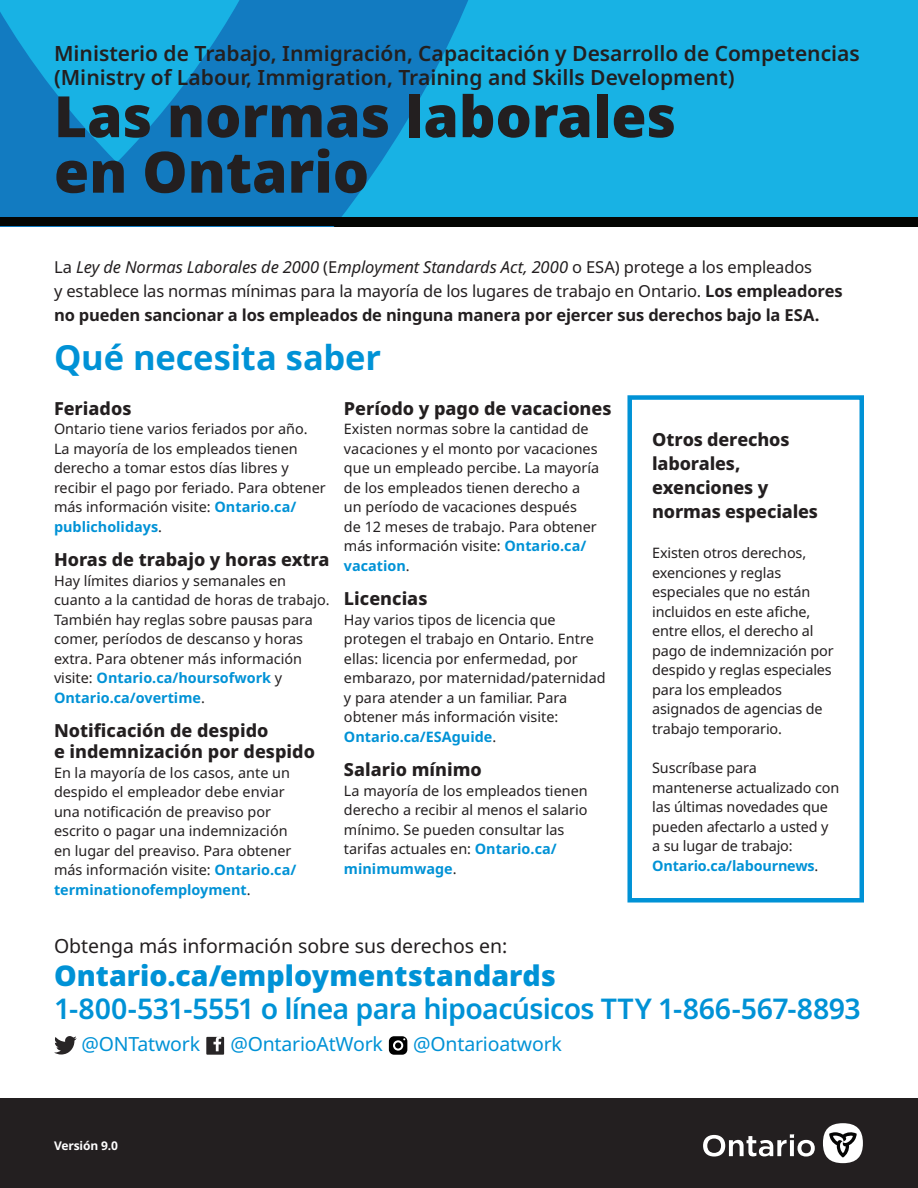
<style>
.page{position:relative;width:918px;height:1188px;background:#fff}
.page>*{position:absolute;margin:0;border:0;box-sizing:border-box;transform-origin:0 0}
.t1{font:900 57px/55.5px "Noto Sans";color:#231f20}
.t2{font:700 34.5px "Noto Sans";letter-spacing:-.005em;color:#0092d6}
.t3{font:600 28.5px "Noto Sans";letter-spacing:-.025em;color:#0092d6}
.t4{font:900 28.5px "Noto Sans";color:#0092d6}
.t5{font:600 21px/24px "Noto Sans";color:#231f20}
.t6{font:19.5px "Noto Sans";color:#231f20}
.t7{font:19.5px "Noto Sans";letter-spacing:-.01em;color:#0092d6}
.t8{font:800 18px/24px "Noto Sans";color:#231f20}
.t9{font:16.5px/24px "Noto Sans";letter-spacing:-.01em;color:#231f20}
.t10{font:14.4px/19.5px "Noto Sans";color:#231f20}
.t11{font:700 12px "Noto Sans";letter-spacing:-.01em;color:#fff}
.s1{font-style:italic}
.s2{font-weight:700}
.s3{font-weight:700;color:#0092d6}
</style>
<div class="page">
<svg style="left:0;top:0;width:918px;height:217px;background:#159fd8"></svg>
<div style="left:0;top:217px;width:918px;height:9px;background:#040503"></div>
<div style="left:0;top:1098px;width:918px;height:90px;background:#231f20"></div>
<div style="left:627px;top:395px;width:237px;height:508px;border:4px solid #0092d6"></div>
<svg style="left:54px;top:1036px;width:23px;height:19px"></svg>
<div style="left:206px;top:1037px;width:18px;height:18px;background:#282526"></div>
<svg style="left:214px;top:1036px;width:7px;height:15px"></svg>
<svg style="left:389px;top:1036px;width:18px;height:19px"></svg>
<div style="left:823px;top:1123px;width:40px;height:40px;background:#fff;border-radius:50%"></div>
<svg style="left:829px;top:1132px;width:28px;height:26px"></svg>
<svg style="left:703px;top:1134px;width:112px;height:23px"></svg>
<h3 class="t5" style="left:54px;top:41px;width:807px">Ministerio de Trabajo, Inmigración, Capacitación y Desarrollo de Competencias (Ministry of Labour, Immigration, Training and Skills Development)</h3>
<h1 class="t1" style="left:54px;top:90px;width:624px">Las normas laborales en Ontario</h1>
<p class="t9" style="left:54px;top:255px;width:790px">La <span class="s1">Ley de Normas Laborales de 2000</span> (E<span class="s1">mployment Standards Act, 2000</span> o ESA) protege a los empleados<br>y establece las normas mínimas para la mayoría de los lugares de trabajo en Ontario. <span class="s2">Los empleadores no pueden sancionar a los empleados de ninguna manera por ejercer sus derechos bajo la ESA.</span></p>
<h2 class="t2" style="left:54px;top:338px;width:329px">Qué necesita saber</h2>
<p class="t8" style="left:54px;top:396px;width:79px">Feriados</p>
<p class="t10" style="left:54px;top:419px;width:273px">Ontario tiene varios feriados por año.<br>La mayoría de los empleados tienen derecho a tomar estos días libres y recibir el pago por feriado. Para obtener más información visite: <span class="s3">Ontario.ca/ publicholidays</span>.</p>
<p class="t8" style="left:54px;top:548px;width:277px">Horas de trabajo y horas extra</p>
<p class="t10" style="left:54px;top:571px;width:277px">Hay límites diarios y semanales en cuanto a la cantidad de horas de trabajo.<br>También hay reglas sobre pausas para comer, períodos de descanso y horas extra. Para obtener más información visite: <span class="s3">Ontario.ca/hoursofwork</span> y <span class="s3">Ontario.ca/overtime</span>.</p>
<p class="t8" style="left:54px;top:720px;width:262px;line-height:21px">Notificación de despido<br>e indemnización por despido</p>
<p class="t10" style="left:54px;top:763px;width:244px">En la mayoría de los casos, ante un despido el empleador debe enviar una notificación de preaviso por escrito o pagar una indemnización en lugar del preaviso. Para obtener más información visite: <span class="s3">Ontario.ca/ terminationofemployment</span>.</p>
<p class="t8" style="left:344px;top:396px;width:269px">Período y pago de vacaciones</p>
<p class="t10" style="left:344px;top:419px;width:257px">Existen normas sobre la cantidad de vacaciones y el monto por vacaciones que un empleado percibe. La mayoría de los empleados tienen derecho a un período de vacaciones después<br>de 12 meses de trabajo. Para obtener más información visite: <span class="s3">Ontario.ca/ vacation</span>.</p>
<p class="t8" style="left:344px;top:587px;width:85px">Licencias</p>
<p class="t10" style="left:344px;top:610px;width:263px">Hay varios tipos de licencia que protegen el trabajo en Ontario. Entre ellas: licencia por enfermedad, por embarazo, por maternidad/paternidad y para atender a un familiar. Para obtener más información visite:<br><span class="s3">Ontario.ca/ESAguide</span>.</p>
<p class="t8" style="left:344px;top:758px;width:139px">Salario mínimo</p>
<p class="t10" style="left:344px;top:781px;width:245px">La mayoría de los empleados tienen derecho a recibir al menos el salario mínimo. Se pueden consultar las tarifas actuales en: <span class="s3">Ontario.ca/ minimumwage</span>.</p>
<p class="t8" style="left:652px;top:428px;width:167px">Otros derechos laborales, exenciones y normas especiales</p>
<p class="t10" style="left:652px;top:543px;width:183px">Existen otros derechos, exenciones y reglas especiales que no están incluidos en este afiche, entre ellos, el derecho al pago de indemnización por despido y reglas especiales para los empleados asignados de agencias de trabajo temporario.</p>
<p class="t10" style="left:652px;top:759px;width:189px">Suscríbase para mantenerse actualizado con las últimas novedades que pueden afectarlo a usted y a su lugar de trabajo:<br><span class="s3">Ontario.ca/labournews</span>.</p>
<h3 class="t6" style="left:54px;top:935px;width:455px">Obtenga más información sobre sus derechos en:</h3>
<h3 class="t4" style="left:54px;top:960px;width:503px">Ontario.ca/employmentstandards</h3>
<h3 class="t3" style="left:54px;top:993px;width:808px">1-800-531-5551 o línea para hipoacúsicos TTY 1-866-567-8893</h3>
<h3 class="t7" style="left:81px;top:1033px;width:120px">@ONTatwork</h3>
<h3 class="t7" style="left:230px;top:1033px;width:154px">@OntarioAtWork</h3>
<h3 class="t7" style="left:413px;top:1033px;width:150px">@Ontarioatwork</h3>
<p class="t11" style="left:54px;top:1138px;width:66px">Versión 9.0</p>
</div>
